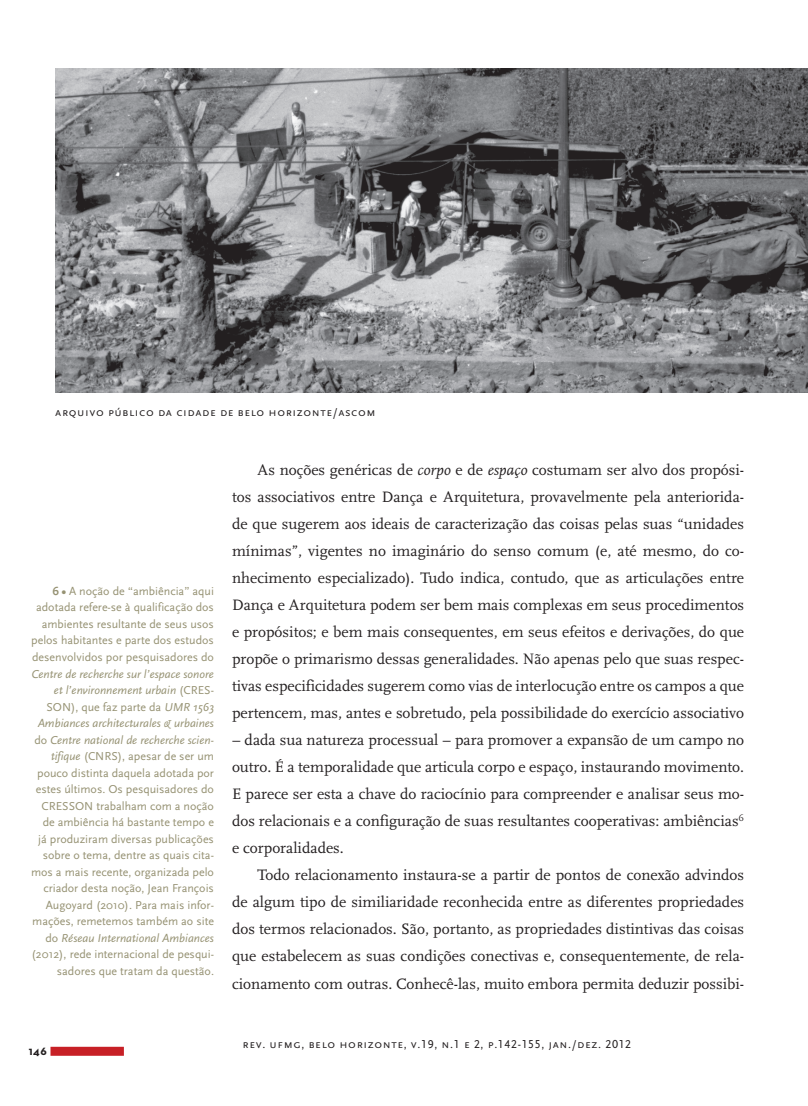
<style>
.page{position:relative;width:808px;height:1106px;background:#fff}
.page>*{position:absolute;margin:0;border:0;box-sizing:border-box;transform-origin:0 0}
.t1{font:15.75px/27px "Scala";color:#231f20;text-align:justify}
.Notas_-_par_-_1{font:12px/16.5px "Scala Sans";color:#969273;text-align:right}
.Notas_-_ímpar{font:12px "Scala Sans Caps";letter-spacing:.05em;color:#231f20}
.t2{font:700 12px "Neutra Text";color:#231f20}
.s1{font-weight:700}
.s2{font-style:italic}
</style>
<div class="page">
<div style="left:50px;top:1046px;width:74px;height:9px;background:#c72026"></div>
<img style="left:55px;top:68px;width:753px;height:325px">
<p class="Notas_-_ímpar" style="left:55px;top:406px;width:322px">arquivo público da cidade de belo horizonte/ascom</p>
<p class="Notas_-_par_-_1" style="left:31px;top:583px;width:184px"><span class="s1">6 •</span> A noção de “ambiência” aqui adotada refere-se à qualificação dos ambientes resultante de seus usos pelos habitantes e parte dos estudos desenvolvidos por pesquisadores do <span class="s2">Centre de recherche sur l’espace sonore et l’environnement urbain</span> (CRES-SON), que faz parte da <span class="s2">UMR 1563<br>Ambiances architecturales &amp; urbaines </span>do <span class="s2">Centre national de recherche scien&shy;tifique</span> (CNRS), apesar de ser um pouco distinta daquela adotada por estes últimos. Os pesquisadores do CRESSON trabalham com a noção de ambiência há bastante tempo e já produziram diversas publicações sobre o tema, dentre as quais cita&shy;mos a mais recente, organizada pelo criador desta noção, Jean François Augoyard (2010). Para mais infor&shy;mações, remetemos também ao site do <span class="s2">Réseau International Ambiances </span>(2012), rede internacional de pesqui&shy;sadores que tratam da questão.</p>
<p class="t1" style="left:232px;top:457px;width:514px;text-indent:26px">As noções genéricas de <span class="s2">corpo</span> e de <span class="s2">espaço</span> costumam ser alvo dos propósi&shy;tos associativos entre Dança e Arquitetura, provavelmente pela anteriorida&shy;de que sugerem aos ideais de caracterização das coisas pelas suas “unidades mínimas”, vigentes no imaginário do senso comum (e, até mesmo, do co&shy;nhecimento especializado). Tudo indica, contudo, que as articulações entre Dança e Arquitetura podem ser bem mais complexas em seus procedimentos e propósitos; e bem mais consequentes, em seus efeitos e derivações, do que propõe o primarismo dessas generalidades. Não apenas pelo que suas respec&shy;tivas especificidades sugerem como vias de interlocução entre os campos a que pertencem, mas, antes e sobretudo, pela possibilidade do exercício associativo</p>
<p class="t1" style="left:232px;top:727px;width:514px">– dada sua natureza processual – para promover a expansão de um campo no outro. É a temporalidade que articula corpo e espaço, instaurando movimento.<br>E parece ser esta a chave do raciocínio para compreender e analisar seus mo&shy;dos relacionais e a configuração de suas resultantes cooperativas: ambiências<sup>6 </sup>e corporalidades.</p>
<p class="t1" style="left:232px;top:862px;width:514px;text-indent:26px">Todo relacionamento instaura-se a partir de pontos de conexão advindos de algum tipo de similiaridade reconhecida entre as diferentes propriedades dos termos relacionados. São, portanto, as propriedades distintivas das coisas que estabelecem as suas condições conectivas e, consequentemente, de rela&shy;cionamento com outras. Conhecê-las, muito embora permita deduzir possibi-</p>
<p class="t2" style="left:29px;top:1043px;width:20px">146</p>
<p class="Notas_-_ímpar" style="left:243px;top:1037px;width:390px">rev. ufmg, belo horizonte, v.19, n.1 e 2, p.142-155, jan./dez. 2012</p>
</div>
